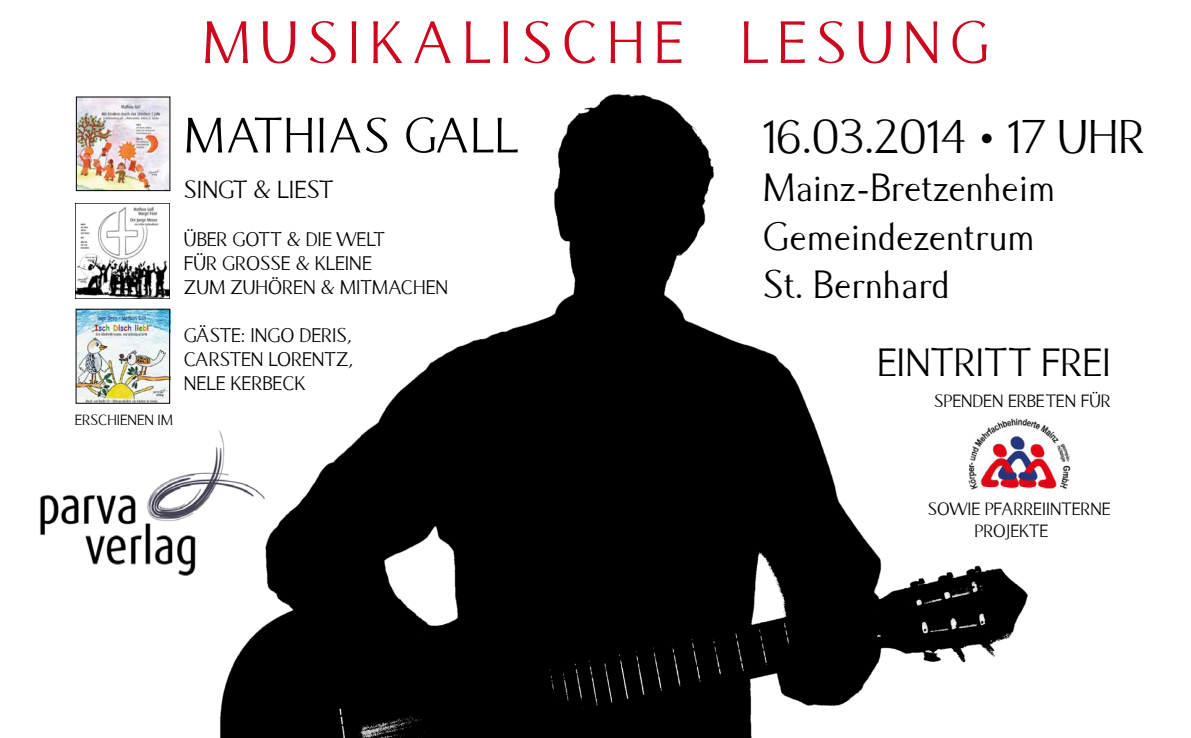
<style>
.page{position:relative;width:1191px;height:738px;background:#fff}
.page>*{position:absolute;margin:0;border:0;box-sizing:border-box;transform-origin:0 0}
.t1{font:60px "Caramella";letter-spacing:.15em;color:#cd071e}
.t2{font:50px "Caramella";letter-spacing:.02em;color:#000}
.t3{font:48px "Caramella";color:#000}
.t4{font:40px/48px "Caramella";color:#000}
.t5{font:25px "Caramella";color:#000}
.t6{font:20px/24px "Caramella";color:#000}
.t7{font:18px/21.6px "Caramella";color:#000}
.t8{font:15px "Caramella";color:#000}
.s1{font-size:36px}
</style>
<div class="page">
<img style="left:78px;top:310px;width:90px;height:91px">
<img style="left:220px;top:94px;width:808px;height:643px">
<img style="left:40px;top:427px;width:225px;height:150px">
<img style="left:961px;top:411px;width:110px;height:83px">
<div style="left:763px;top:120px;width:425px;height:212px;background:#fff"></div>
<img style="left:78px;top:98px;width:90px;height:91px">
<div style="left:76px;top:96px;width:94px;height:95px;border:1px solid #000"></div>
<img style="left:75px;top:203px;width:95px;height:95px">
<h1 class="t1" style="left:202px;top:10px;width:788px">MUSIKALISCHE LESUNG</h1>
<p class="t8" style="left:75px;top:411px;width:100px">ERSCHIENEN IM</p>
<h2 class="t2" style="left:184px;top:108px;width:335px">MATHIAS GALL</h2>
<p class="t5" style="left:184px;top:175px;width:151px">SINGT &amp; LIEST</p>
<p class="t6" style="left:184px;top:227px;width:266px">ÜBER GOTT &amp; DIE WELT<br>FÜR GROSSE &amp; KLEINE<br>ZUM ZUHÖREN &amp; MITMACHEN</p>
<p class="t6" style="left:184px;top:323px;width:171px;text-align:justify">GÄSTE: INGO DERIS, CARSTEN LORENTZ, NELE KERBECK</p>
<h3 class="t3" style="left:763px;top:111px;width:383px">16.03.2014 <span class="s1">•</span> 17 UHR</h3>
<h3 class="t4" style="left:763px;top:165px;width:294px">Mainz-Bretzenheim<br>Gemeindezentrum<br>St. Bernhard</h3>
<h3 class="t4" style="left:877px;top:339px;width:235px">EINTRITT FREI</h3>
<p class="t7" style="left:934px;top:390px;width:178px">SPENDEN ERBETEN FÜR</p>
<p class="t7" style="left:974px;top:498px;width:138px;text-indent:-47px">SOWIE PFARREIINTERNE<br>PROJEKTE</p>
</div>
